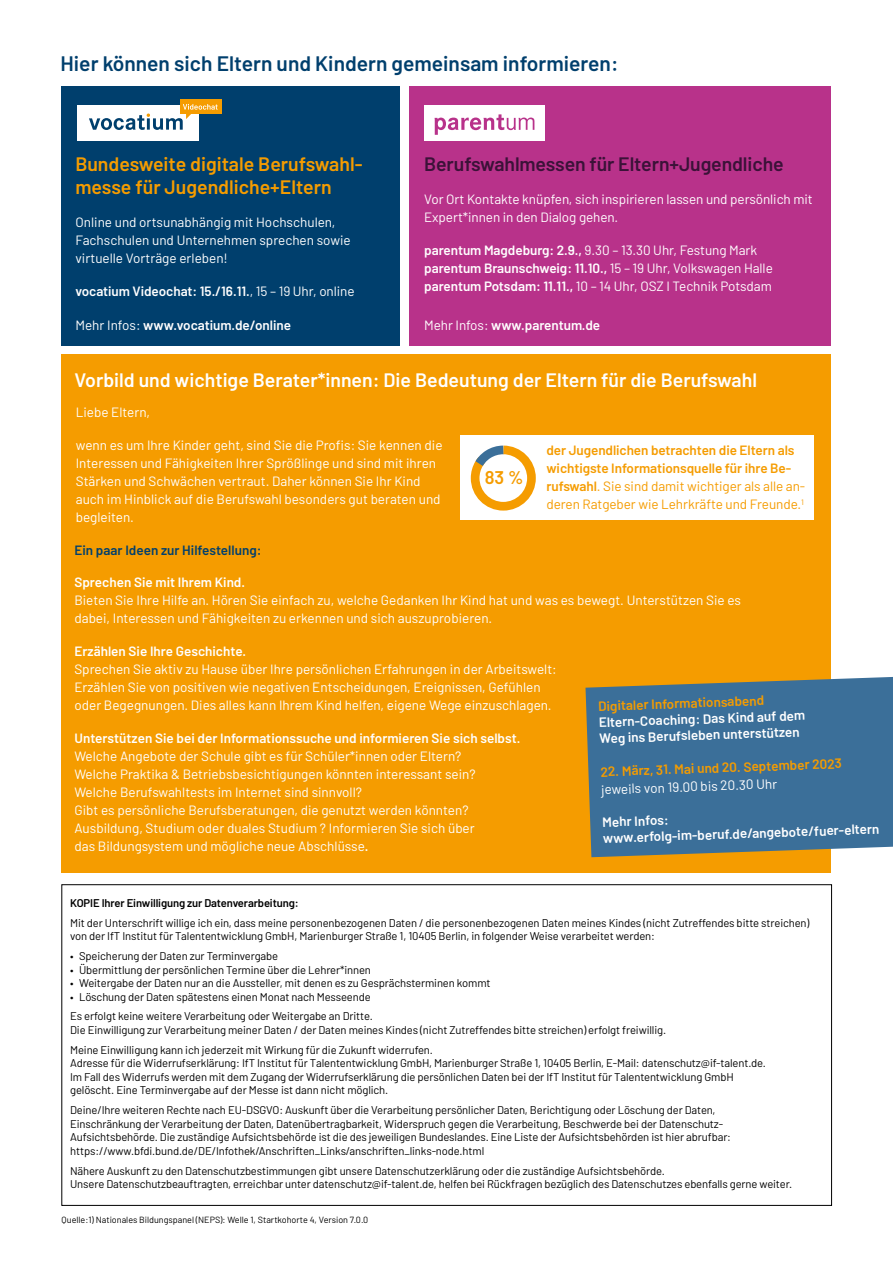
<style>
.page{position:relative;width:893px;height:1263px;background:#fff}
.page>*{position:absolute;margin:0;border:0;box-sizing:border-box;transform-origin:0 0}
.t1{font:600 21px "Barlow";color:#003f6d}
.t2{font:600 19.5px "Barlow";color:#fff}
.t3{font:600 19.5px/23.4px "Barlow";color:#f59c00}
.t4{font:600 19.5px "Barlow";letter-spacing:-.005em;color:#3b1238}
.t5{font:600 18.45px "Barlow";color:#f59c00}
.t6{font:13.5px/18px "Barlow";color:#fff}
.t7{font:600 13.5px/16.2px "Barlow";color:#fff}
.t8{font:600 13.5px/18px "Barlow";letter-spacing:-.005em;color:#f59c00}
.t9{font:600 13.5px "Barlow";color:#003f6d}
.t10{font:11.25px/13.5px "Barlow";letter-spacing:-.01em;color:#000}
.t11{font:600 11.25px "Barlow";letter-spacing:-.01em;color:#000}
.t12{font:9px "Barlow";color:#000}
.s1{font-weight:600}
.s2{font-weight:400}
</style>
<div class="page">
<div style="left:61px;top:86px;width:339px;height:260px;background:#003f6d"></div>
<div style="left:410px;top:86px;width:421px;height:260px;background:#b8328a"></div>
<div style="left:61px;top:355px;width:770px;height:518px;background:#f59c00"></div>
<div style="left:460px;top:435px;width:354px;height:84px;background:#fff"></div>
<svg style="left:470px;top:445px;width:66px;height:66px"></svg>
<div style="left:77px;top:105px;width:121px;height:36px;background:#fff"></div>
<div style="left:180px;top:99px;width:41px;height:15px;background:#f59c00"></div>
<svg style="left:89px;top:104px;width:129px;height:26px"></svg>
<div style="left:424px;top:105px;width:121px;height:36px;background:#fff"></div>
<svg style="left:434px;top:114px;width:100px;height:21px"></svg>
<svg style="left:585px;top:677px;width:308px;height:180px;background:#477391"></svg>
<h1 class="t1" style="left:61px;top:48px;width:559px">Hier können sich Eltern und Kindern gemeinsam informieren:</h1>
<h2 class="t4" style="left:424px;top:150px;width:361px">Berufswahlmessen für Eltern+Jugendliche</h2>
<p class="t6" style="left:424px;top:189px;width:390px">Vor Ort Kontakte knüpfen, sich inspirieren lassen und persönlich mit<br>Expert*innen in den Dialog gehen.</p>
<p class="t6" style="left:424px;top:240px;width:350px"><span class="s1">parentum Magdeburg: 2.9.,</span> 9.30 – 13.30 Uhr, Festung Mark <span class="s1">parentum Braunschweig: 11.10.,</span> 15 – 19 Uhr, Volkswagen Halle <span class="s1">parentum Potsdam: 11.11.,</span> 10 – 14 Uhr, OSZ I Technik Potsdam</p>
<h2 class="t3" style="left:75px;top:151px;width:289px">Bundesweite digitale Berufswahl&shy;messe für Jugendliche+Eltern</h2>
<p class="t6" style="left:75px;top:213px;width:277px">Online und ortsunabhängig mit Hochschulen,<br>Fachschulen und Unternehmen sprechen sowie virtuelle Vorträge erleben!</p>
<p class="t7" style="left:75px;top:282px;width:281px">vocatium Videochat: 15./16.11.<span class="s2">, 15 – 19 Uhr, online</span></p>
<p class="t7" style="left:75px;top:316px;width:217px"><span class="s2">Mehr Infos:</span> www.vocatium.de/online</p>
<p class="t7" style="left:424px;top:316px;width:177px"><span class="s2">Mehr Infos:</span> www.parentum.de</p>
<h2 class="t2" style="left:74px;top:366px;width:684px">Vorbild und wichtige Berater*innen: Die Bedeutung der Eltern für die Berufswahl</h2>
<p class="t6" style="left:76px;top:402px;width:76px">Liebe Eltern,</p>
<p class="t6" style="left:76px;top:435px;width:368px">wenn es um Ihre Kinder geht, sind Sie die Profis: Sie kennen die Interessen und Fähigkeiten Ihrer Sprößlinge und sind mit ihren Stärken und Schwächen vertraut. Daher können Sie Ihr Kind auch im Hinblick auf die Berufswahl besonders gut beraten und begleiten.</p>
<h3 class="t5" style="left:485px;top:464px;width:40px">83 %</h3>
<p class="t8" style="left:546px;top:441px;width:260px">der Jugendlichen betrachten die Eltern als wichtigste Informationsquelle für ihre Be&shy;rufswahl<span class="s2">. Sie sind damit wichtiger als alle an&shy;deren Ratgeber wie Lehrkräfte und Freunde.</span><sup>1</sup></p>
<p class="t9" style="left:74px;top:540px;width:189px">Ein paar Ideen zur Hilfestellung:</p>
<p class="t7" style="left:74px;top:574px;width:172px">Sprechen Sie mit Ihrem Kind.</p>
<p class="t6" style="left:74px;top:591px;width:668px">Bieten Sie Ihre Hilfe an. Hören Sie einfach zu, welche Gedanken Ihr Kind hat und was es bewegt. Unterstützen Sie es dabei, Interessen und Fähigkeiten zu erkennen und sich auszuprobieren.</p>
<p class="t7" style="left:74px;top:642px;width:173px">Erzählen Sie Ihre Geschichte.</p>
<p class="t6" style="left:74px;top:660px;width:484px">Sprechen Sie aktiv zu Hause über Ihre persönlichen Erfahrungen in der Arbeitswelt:<br>Erzählen Sie von positiven wie negativen Entscheidungen, Ereignissen, Gefühlen oder Begegnungen. Dies alles kann Ihrem Kind helfen, eigene Wege einzuschlagen.</p>
<p class="t7" style="left:74px;top:729px;width:448px">Unterstützen Sie bei der Informationssuche und informieren Sie sich selbst.</p>
<p class="t6" style="left:74px;top:746px;width:403px">Welche Angebote der Schule gibt es für Schüler*innen oder Eltern?<br>Welche Praktika &amp; Betriebsbesichtigungen könnten interessant sein?<br>Welche Berufswahltests im Internet sind sinnvoll?<br>Gibt es persönliche Berufsberatungen, die genutzt werden könnten?<br>Ausbildung, Studium oder duales Studium ? Informieren Sie sich über das Bildungsystem und mögliche neue Abschlüsse<span class="s1">.</span></p>
<p class="t8" style="left:598px;top:696px;width:167px;rotate:-2deg">Digitaler Informationsabend</p>
<p class="t7" style="left:599px;top:713px;width:208px;rotate:-2deg">Eltern-Coaching: Das Kind auf dem<br>Weg ins Berufsleben unterstützen</p>
<p class="t8" style="left:600px;top:762px;width:243px;rotate:-2deg">22. März, 31. Mai und 20. September 2023</p>
<p class="t6" style="left:601px;top:780px;width:178px;rotate:-2deg">jeweils von 19.00 bis 20.30 Uhr</p>
<p class="t7" style="left:602px;top:813px;width:278px;rotate:-2deg">Mehr Infos: www.erfolg-im-beruf.de/angebote/fuer-eltern</p>
<p class="t11" style="left:70px;top:894px;width:230px">KOPIE Ihrer Einwilligung zur Datenverarbeitung:</p>
<p class="t10" style="left:70px;top:915px;width:741px">Mit der Unterschrift willige ich ein, dass meine personenbezogenen Daten / die personenbezogenen Daten meines Kindes (nicht Zutreffendes bitte streichen) von der IfT Institut für Talententwicklung GmbH, Marienburger Straße 1, 10405 Berlin, in folgender Weise verarbeitet werden:</p>
<p class="t10" style="left:70px;top:948px;width:210px">• Speicherung der Daten zur Terminvergabe</p>
<p class="t10" style="left:70px;top:962px;width:302px">• Übermittlung der persönlichen Termine über die Lehrer*innen</p>
<p class="t10" style="left:70px;top:975px;width:422px">• Weitergabe der Daten nur an die Aussteller, mit denen es zu Gesprächsterminen kommt</p>
<p class="t10" style="left:70px;top:986px;width:304px;line-height:20px">• Löschung der Daten spätestens einen Monat nach Messeende<br>Es erfolgt keine weitere Verarbeitung oder Weitergabe an Dritte.</p>
<p class="t10" style="left:70px;top:1019px;width:598px;line-height:20px">Die Einwilligung zur Verarbeitung meiner Daten / der Daten meines Kindes (nicht Zutreffendes bitte streichen) erfolgt freiwillig.<br>Meine Einwilligung kann ich jederzeit mit Wirkung für die Zukunft widerrufen.</p>
<p class="t10" style="left:70px;top:1056px;width:697px">Adresse für die Widerrufserklärung: IfT Institut für Talententwicklung GmbH, Marienburger Straße 1, 10405 Berlin, E-Mail: datenschutz@if-talent.de.<br>Im Fall des Widerrufs werden mit dem Zugang der Widerrufserklärung die persönlichen Daten bei der IfT Institut für Talententwicklung GmbH gelöscht. Eine Terminvergabe auf der Messe ist dann nicht möglich.</p>
<p class="t10" style="left:70px;top:1103px;width:662px">Deine/Ihre weiteren Rechte nach EU-DSGVO: Auskunft über die Verarbeitung persönlicher Daten, Berichtigung oder Löschung der Daten, Einschränkung der Verarbeitung der Daten, Datenübertragbarkeit, Widerspruch gegen die Verarbeitung, Beschwerde bei der Datenschutz-Aufsichtsbehörde. Die zuständige Aufsichtsbehörde ist die des jeweiligen Bundeslandes. Eine Liste der Aufsichtsbehörden ist hier abrufbar: https://www.bfdi.bund.de/DE/Infothek/Anschriften_Links/anschriften_links-node.html</p>
<p class="t10" style="left:70px;top:1163px;width:724px">Nähere Auskunft zu den Datenschutzbestimmungen gibt unsere Datenschutzerklärung oder die zuständige Aufsichtsbehörde.<br>Unsere Datenschutzbeauftragten, erreichbar unter datenschutz@if-talent.de, helfen bei Rückfragen bezüglich des Datenschutzes ebenfalls gerne weiter.</p>
<p class="t12" style="left:62px;top:1213px;width:308px">Quelle:1) Nationales Bildungspanel (NEPS): Welle 1, Startkohorte 4, Version 7.0.0</p>
</div>
